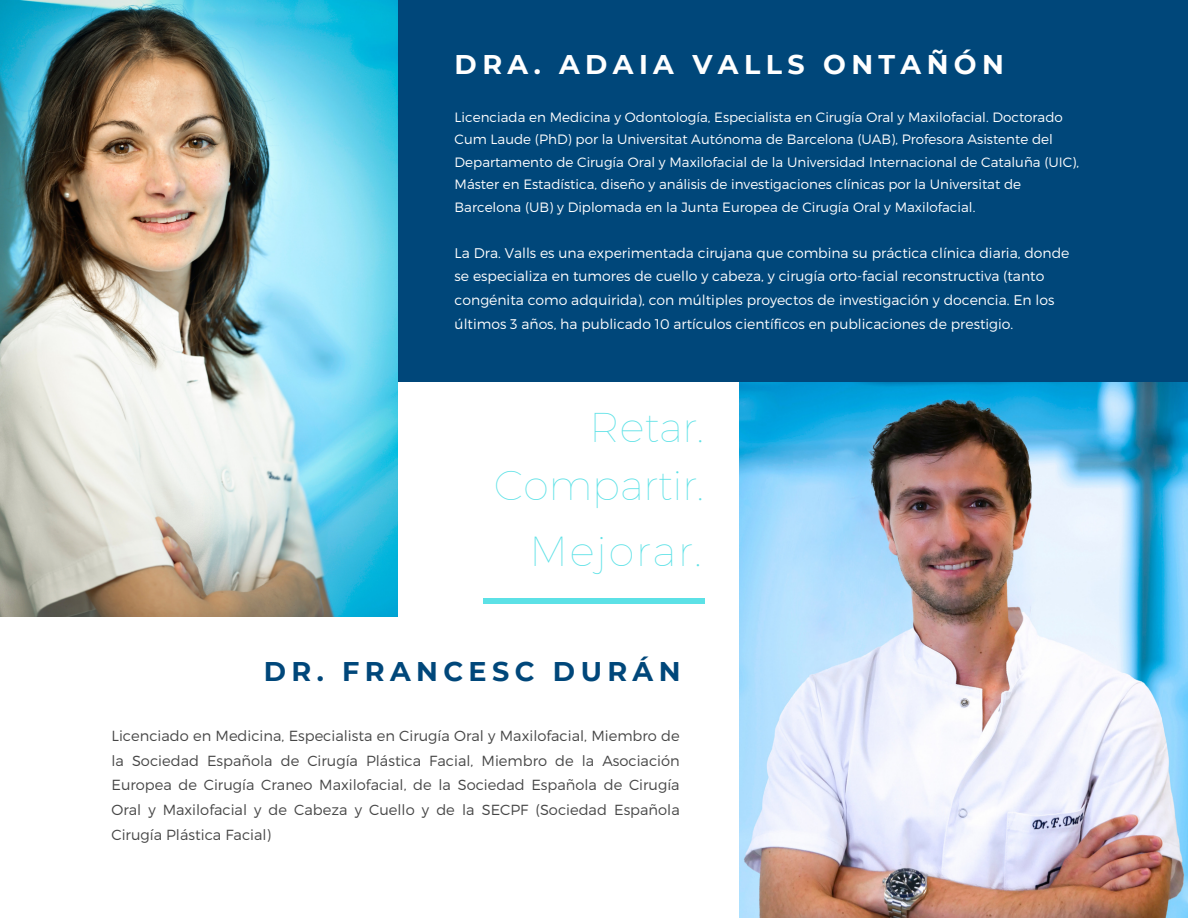
<style>
.page{position:relative;width:1188px;height:918px;background:#fff}
.page>*{position:absolute;margin:0;border:0;box-sizing:border-box;transform-origin:0 0}
.t1{font:100 42px "Montserrat";letter-spacing:.05em;color:#5ce1e6}
.t2{font:100 41.7px "Montserrat";color:#5ce1e6}
.t3{font:700 27px "Montserrat";letter-spacing:.2em;color:#fff}
.t4{font:700 27px "Montserrat";letter-spacing:.2em;color:#00477a}
.t5{font:300 14.7px/24.8px "Montserrat";color:#464646;text-align:justify}
.t6{font:300 13.95px/23.7px "Montserrat";color:#fff}
.t7{font:300 13.5px/22.5px "Montserrat";color:#fff}
</style>
<div class="page">
<div style="left:302px;top:0;width:886px;height:382px;background:#00477a"></div>
<img style="left:0;top:0;width:397px;height:617px">
<div style="left:483px;top:598px;width:222px;height:5px;background:#5ce1e6"></div>
<img style="left:739px;top:382px;width:449px;height:536px">
<p class="t3" style="left:455px;top:48px;width:551px">DRA. ADAIA VALLS ONTAÑÓN</p>
<p class="t7" style="left:455px;top:105px;width:626px">Licenciada en Medicina y Odontología, Especialista en Cirugía Oral y Maxilofacial. Doctorado Cum Laude (PhD) por la Universitat Autónoma de Barcelona (UAB), Profesora Asistente del Departamento de Cirugía Oral y Maxilofacial de la Universidad Internacional de Cataluña (UIC), Máster en Estadística, diseño y análisis de investigaciones clínicas por la Universitat de Barcelona (UB) y Diplomada en la Junta Europea de Cirugía Oral y Maxilofacial.</p>
<p class="t6" style="left:455px;top:240px;width:616px">La Dra. Valls es una experimentada cirujana que combina su práctica clínica diaria, donde se especializa en tumores de cuello y cabeza, y cirugía orto-facial reconstructiva (tanto congénita como adquirida), con múltiples proyectos de investigación y docencia. En los últimos 3 años, ha publicado 10 artículos científicos en publicaciones de prestigio.</p>
<p class="t2" style="left:590px;top:400px;width:116px">Retar.</p>
<p class="t2" style="left:494px;top:458px;width:211px">Compartir.</p>
<p class="t1" style="left:529px;top:524px;width:174px">Mejorar.</p>
<p class="t4" style="left:264px;top:655px;width:418px">DR. FRANCESC DURÁN</p>
<p class="t5" style="left:111px;top:723px;width:570px">Licenciado en Medicina, Especialista en Cirugía Oral y Maxilofacial, Miembro de la Sociedad Española de Cirugía Plástica Facial, Miembro de la Asociación Europea de Cirugía Craneo Maxilofacial, de la Sociedad Española de Cirugía Oral y Maxilofacial y de Cabeza y Cuello y de la SECPF (Sociedad Española Cirugía Plástica Facial)</p>
</div>
